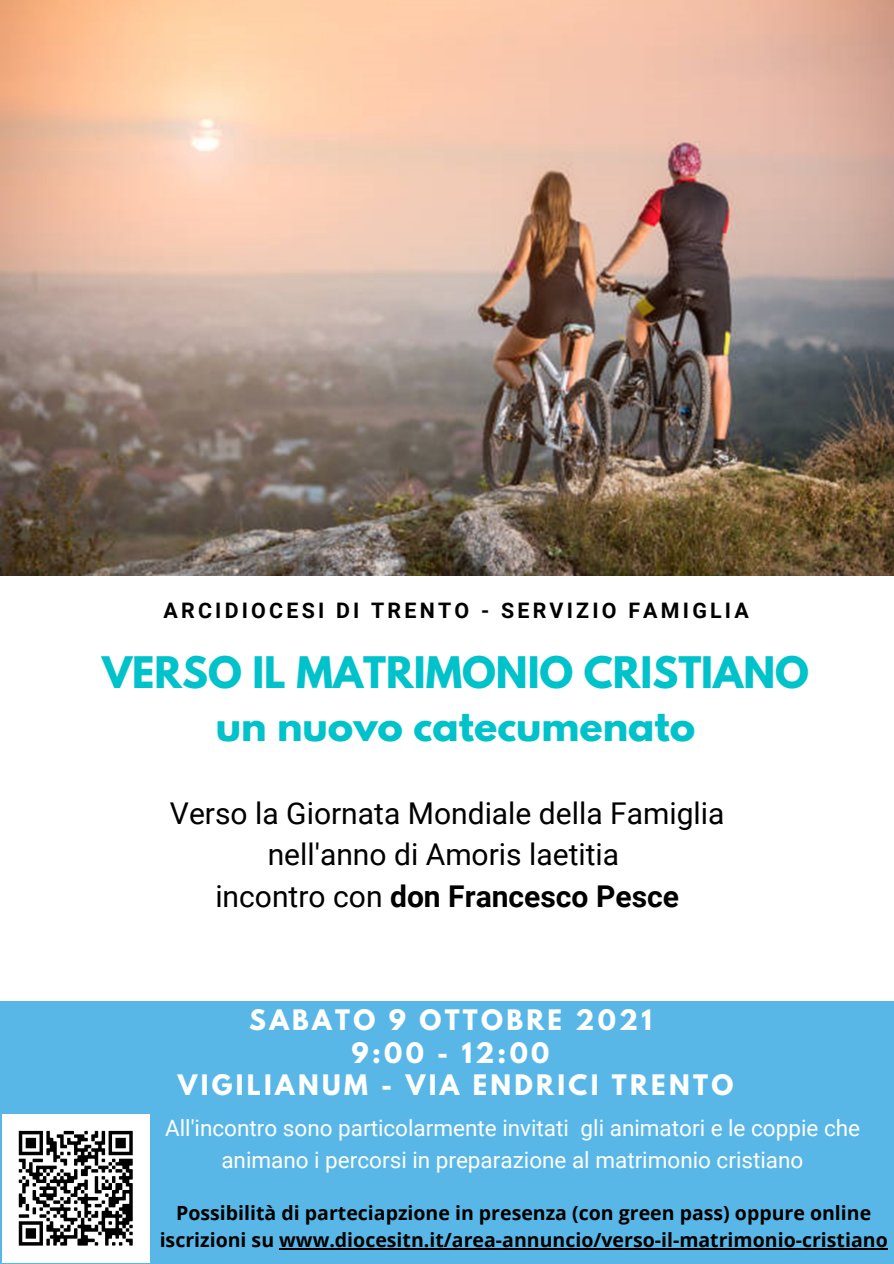
<style>
.page{position:relative;width:894px;height:1264px;background:#fff}
.page>*{position:absolute;margin:0;border:0;box-sizing:border-box;transform-origin:0 0}
.t1{font:700 38.55px "League Spartan";color:#00c2cb}
.t2{font:30px "Roboto";color:#000}
.t3{font:700 30px "Roboto";color:#000}
.t4{font:700 25.05px "League Spartan";letter-spacing:.13em;color:#fff}
.t5{font:22.5px/31.5px "Roboto";color:#fff;text-align:center}
.t6{font:700 21.45px "Roboto";letter-spacing:.15em;color:#000}
.t7{font:700 19.5px "Open Sans";color:#000}
.s1{font-weight:400}
</style>
<div class="page">
<div style="left:0;top:1001px;width:893px;height:262px;background:#59b7e7"></div>
<img style="left:2px;top:1114px;width:148px;height:148px">
<img style="left:0;top:0;width:893px;height:575px">
<hr style="left:279px;top:1248px;width:608px;height:1px;background:#000">
<p class="t6" style="left:163px;top:598px;width:586px">ARCIDIOCESI DI TRENTO - SERVIZIO FAMIGLIA</p>
<p class="t1" style="left:102px;top:653px;width:708px">VERSO IL MATRIMONIO CRISTIANO</p>
<p class="t1" style="left:216px;top:706px;width:480px">un nuovo catecumenato</p>
<p class="t2" style="left:170px;top:795px;width:556px">Verso la Giornata Mondiale della Famiglia</p>
<p class="t2" style="left:267px;top:837px;width:353px">nell'anno di Amoris laetitia</p>
<p class="t3" style="left:215px;top:879px;width:465px"><span class="s1">incontro con</span> don Francesco Pesce</p>
<p class="t4" style="left:249px;top:1007px;width:404px">SABATO 9 OTTOBRE 2021</p>
<p class="t4" style="left:351px;top:1040px;width:199px">9:00 - 12:00</p>
<p class="t4" style="left:178px;top:1072px;width:557px">VIGILIANUM - VIA ENDRICI TRENTO</p>
<p class="t5" style="left:165px;top:1112px;width:696px">All'incontro sono particolarmente invitati gli animatori e le coppie che animano i percorsi in preparazione al matrimonio cristiano</p>
<p class="t7" style="left:176px;top:1199px;width:696px">Possibilità di parteciapzione in presenza (con green pass) oppure online</p>
<p class="t7" style="left:160px;top:1226px;width:729px">iscrizioni su www.diocesitn.it/area-annuncio/verso-il-matrimonio-cristiano</p>
</div>
